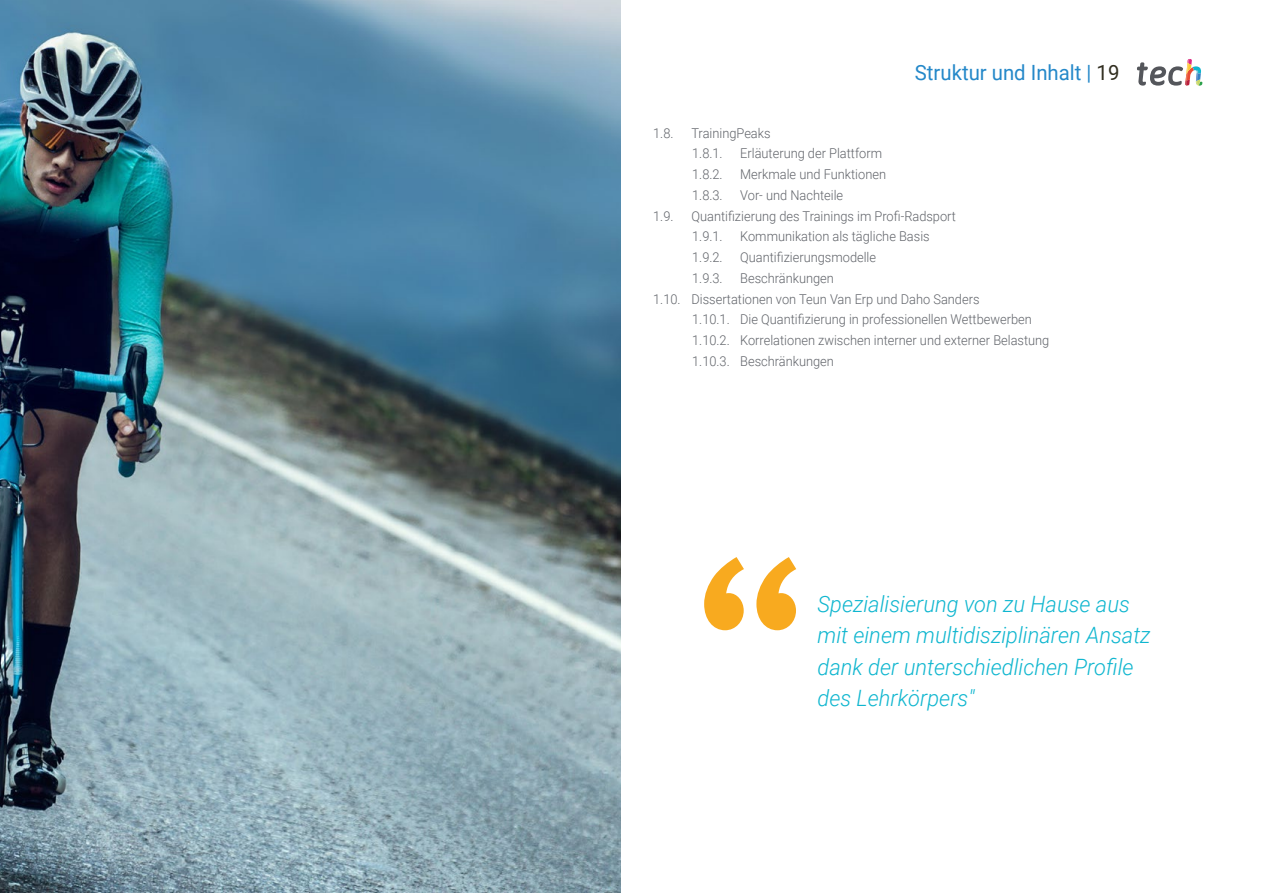
<style>
.page{position:relative;width:1263px;height:893px;background:#fff}
.page>*{position:absolute;margin:0;border:0;box-sizing:border-box;transform-origin:0 0}
.t1{font:italic 300 22.5px/31.5px "Roboto";color:#0fb6cf}
.t2{font:21px "Roboto";color:#2488c9}
.t3{font:300 13.5px/20.7px "Roboto";color:#61646a;scale:.95 1}
.s1{color:#312e20}
</style>
<div class="page">
<img style="left:0;top:0;width:621px;height:893px">
<svg style="left:704px;top:557px;width:92px;height:73px"></svg>
<svg style="left:1137px;top:59px;width:65px;height:27px"></svg>
<p class="t3" style="left:653px;top:122px;width:23px">1.8.</p>
<p class="t3" style="left:691px;top:122px;width:85px">TrainingPeaks<br>1.8.1.</p>
<p class="t3" style="left:740px;top:143px;width:151px">Erläuterung der Plattform</p>
<p class="t3" style="left:692px;top:164px;width:34px">1.8.2.</p>
<p class="t3" style="left:740px;top:164px;width:155px">Merkmale und Funktionen</p>
<p class="t3" style="left:692px;top:184px;width:34px">1.8.3.</p>
<p class="t3" style="left:740px;top:184px;width:110px">Vor- und Nachteile</p>
<h2 class="t2" style="left:915px;top:57px;width:206px">Struktur und Inhalt | <span class="s1">19</span></h2>
<p class="t3" style="left:653px;top:205px;width:23px">1.9.</p>
<p class="t3" style="left:691px;top:205px;width:280px">Quantifizierung des Trainings im Profi-Radsport<br>1.9.1.</p>
<p class="t3" style="left:740px;top:226px;width:201px">Kommunikation als tägliche Basis</p>
<p class="t3" style="left:692px;top:247px;width:34px">1.9.2.</p>
<p class="t3" style="left:740px;top:247px;width:145px">Quantifizierungsmodelle</p>
<p class="t3" style="left:692px;top:267px;width:34px">1.9.3.</p>
<p class="t3" style="left:740px;top:267px;width:100px">Beschränkungen</p>
<p class="t3" style="left:653px;top:288px;width:345px">1.10. Dissertationen von Teun Van Erp und Daho Sanders</p>
<p class="t3" style="left:692px;top:309px;width:359px">1.10.1. Die Quantifizierung in professionellen Wettbewerben</p>
<p class="t3" style="left:692px;top:330px;width:377px">1.10.2. Korrelationen zwischen interner und externer Belastung</p>
<p class="t3" style="left:692px;top:350px;width:151px">1.10.3. Beschränkungen</p>
<h1 class="t1" style="left:817px;top:587px;width:335px">Spezialisierung von zu Hause aus mit einem multidisziplinären Ansatz dank der unterschiedlichen Profile des Lehrkörpers"</h1>
</div>
